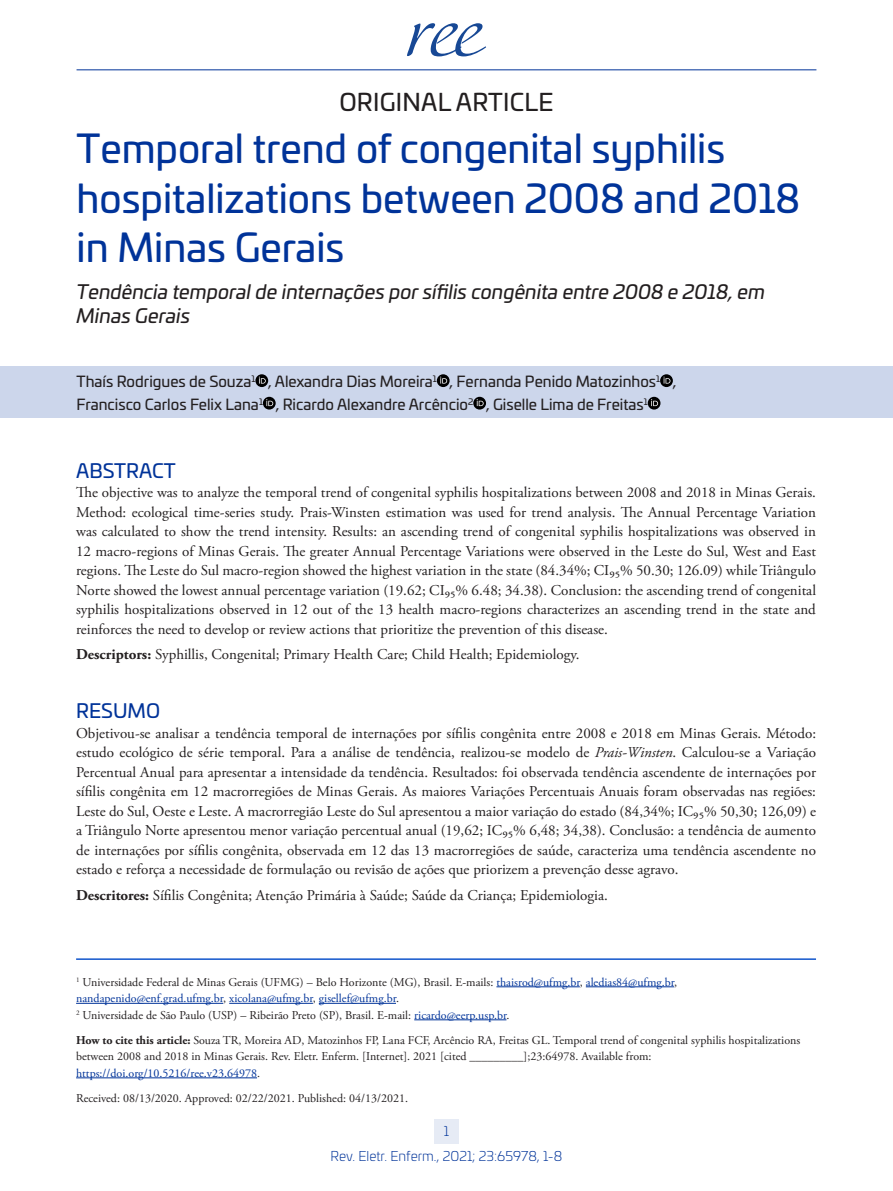
<style>
.page{position:relative;width:893px;height:1191px;background:#fff}
.page>*{position:absolute;margin:0;border:0;box-sizing:border-box;transform-origin:0 0}
.zp_Título_1{font:39px/49.5px "Univia Pro";color:#039}
.zp_seção{font:24px "Univia Pro";letter-spacing:.01em;color:#231f20}
.zp_Título_2{font:italic 19.5px/24px "Univia Pro";color:#231f20}
.zp_Resumo_título{font:19.5px "Univia Pro";color:#039}
.zp_Resumo_texto{font:15px/19.5px "Adobe Garamond Pro";color:#231f20;text-align:justify}
.zp_Descritores{font:15px "Adobe Garamond Pro";color:#231f20}
.zp_Autor{font:15px/22.5px "Univia Pro";color:#231f20}
.t1{font:300 13.5px "Univia Pro";color:#039}
.zp_como_citar_e_data{font:12px/16.5px "Adobe Garamond Pro";color:#231f20}
.zp_Titulação{font:12px/16.5px "Adobe Garamond Pro";color:#039}
.zp_Titulação-2{font:12px "Adobe Garamond Pro";color:#231f20}
.s1{font-weight:700}
.s2{font-style:italic}
.s3{color:#231f20}
.s4{color:#039}
</style>
<div class="page">
<div style="left:434px;top:1118px;width:25px;height:25px;background:#e6ebf5"></div>
<div style="left:0;top:367px;width:893px;height:51px;background:#ccd6eb"></div>
<svg style="left:255px;top:374px;width:13px;height:13px"></svg>
<svg style="left:259px;top:376px;width:7px;height:7px"></svg>
<svg style="left:437px;top:374px;width:13px;height:13px"></svg>
<svg style="left:440px;top:376px;width:7px;height:7px"></svg>
<svg style="left:660px;top:374px;width:13px;height:13px"></svg>
<svg style="left:663px;top:376px;width:7px;height:7px"></svg>
<svg style="left:263px;top:397px;width:13px;height:12px"></svg>
<svg style="left:266px;top:399px;width:7px;height:7px"></svg>
<svg style="left:473px;top:397px;width:13px;height:12px"></svg>
<svg style="left:477px;top:399px;width:7px;height:7px"></svg>
<div style="left:648px;top:397px;width:12px;height:12px;background:#000;border-radius:50%"></div>
<svg style="left:651px;top:399px;width:7px;height:7px"></svg>
<hr style="left:77px;top:69px;width:739px;height:1px;background:#039">
<hr style="left:496px;top:986px;width:84px;height:1px;background:#039">
<hr style="left:586px;top:986px;width:88px;height:1px;background:#039">
<hr style="left:76px;top:1003px;width:147px;height:1px;background:#039">
<hr style="left:229px;top:1003px;width:84px;height:1px;background:#039">
<hr style="left:319px;top:1003px;width:77px;height:1px;background:#039">
<hr style="left:414px;top:1019px;width:92px;height:1px;background:#039">
<hr style="left:76px;top:1077px;width:181px;height:1px;background:#039">
<hr style="left:76px;top:958px;width:740px;height:2px;background:#15c">
<svg style="left:407px;top:23px;width:79px;height:33px"></svg>
<p class="zp_seção" style="left:339px;top:84px;width:216px">ORIGINAL ARTICLE</p>
<p class="zp_Título_1" style="left:77px;top:122px;width:725px">Temporal trend of congenital syphilis hospitalizations between 2008 and 2018 in Minas Gerais</p>
<p class="zp_Título_2" style="left:77px;top:279px;width:690px">Tendência temporal de internações por sífilis congênita entre 2008 e 2018, em<br>Minas Gerais</p>
<p class="zp_Autor" style="left:77px;top:369px;width:601px">Thaís Rodrigues de Souza<sup>1</sup> , Alexandra Dias Moreira<sup>1</sup> , Fernanda Penido Matozinhos<sup>1</sup> ,<br>Francisco Carlos Felix Lana<sup>1</sup> , Ricardo Alexandre Arcêncio<sup>2</sup> , Giselle Lima de Freitas<sup>1</sup></p>
<p class="zp_Resumo_título" style="left:76px;top:456px;width:101px">ABSTRACT</p>
<p class="zp_Resumo_texto" style="left:76px;top:483px;width:741px">The objective was to analyze the temporal trend of congenital syphilis hospitalizations between 2008 and 2018 in Minas Gerais.<br>Method: ecological time-series study. Prais-Winsten estimation was used for trend analysis. The Annual Percentage Variation was calculated to show the trend intensity. Results: an ascending trend of congenital syphilis hospitalizations was observed in 12 macro-regions of Minas Gerais. The greater Annual Percentage Variations were observed in the Leste do Sul, West and East regions. The Leste do Sul macro-region showed the highest variation in the state (84.34%; CI₉₅% 50.30; 126.09) while Triângulo Norte showed the lowest annual percentage variation (19.62; CI₉₅% 6.48; 34.38). Conclusion: the ascending trend of congenital syphilis hospitalizations observed in 12 out of the 13 health macro-regions characterizes an ascending trend in the state and reinforces the need to develop or review actions that prioritize the prevention of this disease.</p>
<p class="zp_Descritores" style="left:76px;top:645px;width:505px"><span class="s1">Descriptors:</span> Syphillis, Congenital; Primary Health Care; Child Health; Epidemiology.</p>
<p class="zp_Resumo_título" style="left:76px;top:696px;width:86px">RESUMO</p>
<p class="zp_Resumo_texto" style="left:76px;top:723px;width:741px">Objetivou-se analisar a tendência temporal de internações por sífilis congênita entre 2008 e 2018 em Minas Gerais. Método: estudo ecológico de série temporal. Para a análise de tendência, realizou-se modelo de <span class="s2">Prais-Winsten</span>. Calculou-se a Variação Percentual Anual para apresentar a intensidade da tendência. Resultados: foi observada tendência ascendente de internações por sífilis congênita em 12 macrorregiões de Minas Gerais. As maiores Variações Percentuais Anuais foram observadas nas regiões:<br>Leste do Sul, Oeste e Leste. A macrorregião Leste do Sul apresentou a maior variação do estado (84,34%; IC₉₅% 50,30; 126,09) e a Triângulo Norte apresentou menor variação percentual anual (19,62; IC₉₅% 6,48; 34,38). Conclusão: a tendência de aumento de internações por sífilis congênita, observada em 12 das 13 macrorregiões de saúde, caracteriza uma tendência ascendente no estado e reforça a necessidade de formulação ou revisão de ações que priorizem a prevenção desse agravo.</p>
<p class="zp_Descritores" style="left:76px;top:885px;width:533px"><span class="s1">Descritores:</span> Sífilis Congênita; Atenção Primária à Saúde; Saúde da Criança; Epidemiologia.</p>
<p class="zp_Titulação" style="left:76px;top:974px;width:603px"><sup>1</sup> <span class="s3">Universidade Federal de Minas Gerais (UFMG) – Belo Horizonte (MG), Brasil. E-mails:</span> thaisrod@ufmg.br<span class="s3">,</span> aledias84@ufmg.br<span class="s3">, </span>nandapenido@enf.grad.ufmg.br<span class="s3">,</span> xicolana@ufmg.br<span class="s3">,</span> gisellef@ufmg.br<span class="s3">.</span></p>
<p class="zp_Titulação-2" style="left:76px;top:1007px;width:435px"><sup>2</sup> Universidade de São Paulo (USP) – Ribeirão Preto (SP), Brasil. E-mail: <span class="s4">ricardo@eerp.usp.br</span>.</p>
<p class="zp_como_citar_e_data" style="left:76px;top:1032px;width:726px"><span class="s1">How to cite this article:</span> Souza TR, Moreira AD, Matozinhos FP, Lana FCF, Arcêncio RA, Freitas GL. Temporal trend of congenital syphilis hospitalizations between 2008 and 2018 in Minas Gerais. Rev. Eletr. Enferm. [Internet]. 2021 [cited _________];23:64978. Available from: <span class="s4">https://doi.org/10.5216/ree.v23.64978</span>.</p>
<p class="zp_como_citar_e_data" style="left:76px;top:1090px;width:333px">Received: 08/13/2020. Approved: 02/22/2021. Published: 04/13/2021.</p>
<p class="t1" style="left:444px;top:1122px;width:7px">1</p>
<p class="t1" style="left:331px;top:1146px;width:233px">Rev. Eletr. Enferm., 2021; 23:65978, 1-8</p>
</div>
